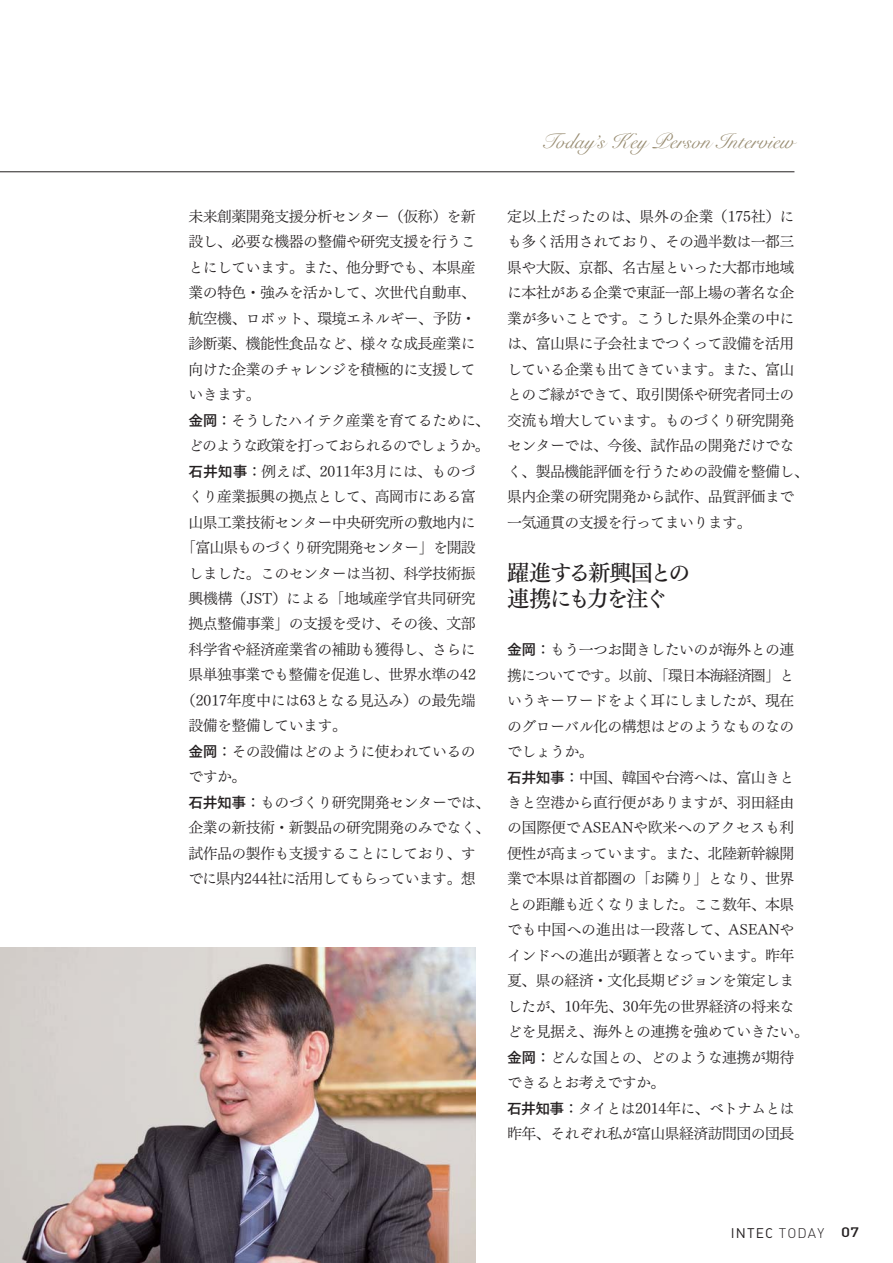
<style>
.page{position:relative;width:893px;height:1263px;background:#fff}
.page>*{position:absolute;margin:0;border:0;box-sizing:border-box;transform-origin:0 0}
.t1{font:22.35px/25.5px "Tsuku Min Pro D 90 msp RKSJ H";letter-spacing:-.095em;color:#231f20}
.t2{font:21.3px "Snell Roundhand";letter-spacing:.01em;color:#988c71}
.t3{font:14.85px/25.5px "Tsuku Min Pro R 90 msp RKSJ H";letter-spacing:-.035em;color:#231f20}
.t4{font:14.85px "Tsuku Min Pro R 90 msp RKSJ H";letter-spacing:-.015em;color:#231f20}
.t5{font:14.85px "Tsuku Min Pro R 90 msp RKSJ H";letter-spacing:-.085em;color:#231f20}
.t6{font:14.85px "Tsuku Min Pro R 90 msp RKSJ H";letter-spacing:-.01em;color:#231f20}
.t7{font:14.85px "Tsuku Min Pro R 90 msp RKSJ H";letter-spacing:-.075em;color:#231f20}
.t8{font:14.85px "Tsuku Min Pro R 90 msp RKSJ H";letter-spacing:-.065em;color:#231f20}
.t9{font:13.8px "DIN Regular Alternate";letter-spacing:.08em;color:#231f20}
.s1{font-family:"Tsuku Go Pro B 90 msp RKSJ H"}
.s2{font-family:"DIN";font-weight:300}
.s3{font-family:"DIN";font-weight:500;font-size:13.65px}
</style>
<div class="page">
<img style="left:0;top:948px;width:476px;height:314px">
<hr style="left:0;top:172px;width:794px;height:1px;background:#231f20">
<p class="t3" style="left:188px;top:205px;width:289px">未来創薬開発支援分析センター（仮称）を新</p>
<p class="t3" style="left:188px;top:231px;width:289px">設し、必要な機器の整備や研究支援を行うこ</p>
<p class="t3" style="left:188px;top:256px;width:289px">とにしています。また、他分野でも、本県産</p>
<p class="t3" style="left:188px;top:282px;width:289px">業の特色・強みを活かして、次世代自動車、</p>
<p class="t3" style="left:188px;top:307px;width:289px">航空機、ロボット、環境エネルギー、予防・</p>
<p class="t3" style="left:188px;top:333px;width:289px">診断薬、機能性食品など、様々な成長産業に</p>
<p class="t3" style="left:188px;top:358px;width:289px">向けた企業のチャレンジを積極的に支援して</p>
<p class="t3" style="left:188px;top:384px;width:74px">いきます。</p>
<p class="t3" style="left:188px;top:409px;width:303px"><span class="s1">金岡</span>：そうしたハイテク産業を育てるために、</p>
<p class="t5" style="left:188px;top:440px;width:303px">どのような政策を打っておられるのでしょうか。</p>
<p class="t6" style="left:188px;top:465px;width:289px"><span class="s1">石井知事</span>：例えば、2011年3月には、ものづ</p>
<p class="t3" style="left:188px;top:486px;width:289px">くり産業振興の拠点として、高岡市にある富</p>
<p class="t3" style="left:188px;top:511px;width:289px">山県工業技術センター中央研究所の敷地内に</p>
<p class="t8" style="left:181px;top:542px;width:296px">「富山県ものづくり研究開発センター」を開設</p>
<p class="t3" style="left:188px;top:562px;width:289px">しました。このセンターは当初、科学技術振</p>
<p class="t3" style="left:188px;top:588px;width:289px">興機構（JST）による「地域産学官共同研究</p>
<p class="t3" style="left:188px;top:613px;width:289px">拠点整備事業」の支援を受け、その後、文部</p>
<p class="t3" style="left:188px;top:639px;width:289px">科学省や経済産業省の補助も獲得し、さらに</p>
<p class="t3" style="left:188px;top:664px;width:289px">県単独事業でも整備を促進し、世界水準の42</p>
<p class="t4" style="left:181px;top:695px;width:296px">（2017年度中には63となる見込み）の最先端</p>
<p class="t3" style="left:188px;top:715px;width:160px">設備を整備しています。</p>
<p class="t3" style="left:188px;top:741px;width:289px"><span class="s1">金岡</span>：その設備はどのように使われているの</p>
<p class="t3" style="left:188px;top:766px;width:59px">ですか。</p>
<p class="t3" style="left:188px;top:792px;width:303px"><span class="s1">石井知事</span>：ものづくり研究開発センターでは、</p>
<p class="t3" style="left:188px;top:817px;width:303px">企業の新技術・新製品の研究開発のみでなく、</p>
<p class="t3" style="left:188px;top:842px;width:289px">試作品の製作も支援することにしており、す</p>
<p class="t7" style="left:188px;top:873px;width:289px">でに県内244社に活用してもらっています。想</p>
<h2 class="t2" style="left:541px;top:128px;width:255px">Today’s Key Person Interview</h2>
<p class="t3" style="left:507px;top:205px;width:303px">定以上だったのは、県外の企業（175社）にも多く活用されており、その過半数は一都三県や大阪、京都、名古屋といった大都市地域に本社がある企業で東証一部上場の著名な企業が多いことです。こうした県外企業の中には、富山県に子会社までつくって設備を活用している企業も出てきています。また、富山とのご縁ができて、取引関係や研究者同士の交流も増大しています。ものづくり研究開発センターでは、今後、試作品の開発だけでなく、製品機能評価を行うための設備を整備し、県内企業の研究開発から試作、品質評価まで一気通貫の支援を行ってまいります。</p>
<h1 class="t1" style="left:507px;top:563px;width:185px">躍進する新興国との連携にも力を注ぐ</h1>
<p class="t3" style="left:507px;top:639px;width:303px"><span class="s1">金岡</span>：もう一つお聞きしたいのが海外との連携についてです。以前、「環日本海経済圏」というキーワードをよく耳にしましたが、現在のグローバル化の構想はどのようなものなのでしょうか。<br><span class="s1">石井知事</span>：中国、韓国や台湾へは、富山きときと空港から直行便がありますが、羽田経由の国際便でASEANや欧米へのアクセスも利便性が高まっています。また、北陸新幹線開業で本県は首都圏の「お隣り」となり、世界との距離も近くなりました。ここ数年、本県でも中国への進出は一段落して、ASEANやインドへの進出が顕著となっています。昨年夏、県の経済・文化長期ビジョンを策定しましたが、10年先、30年先の世界経済の将来などを見据え、海外との連携を強めていきたい。<span class="s1">金岡</span>：どんな国との、どのような連携が期待できるとお考えですか。<br><span class="s1">石井知事</span>：タイとは2014年に、ベトナムとは昨年、それぞれ私が富山県経済訪問団の団長</p>
<p class="t9" style="left:731px;top:1224px;width:130px">INTEC <span class="s2">TODAY</span> <span class="s3">07</span></p>
</div>
